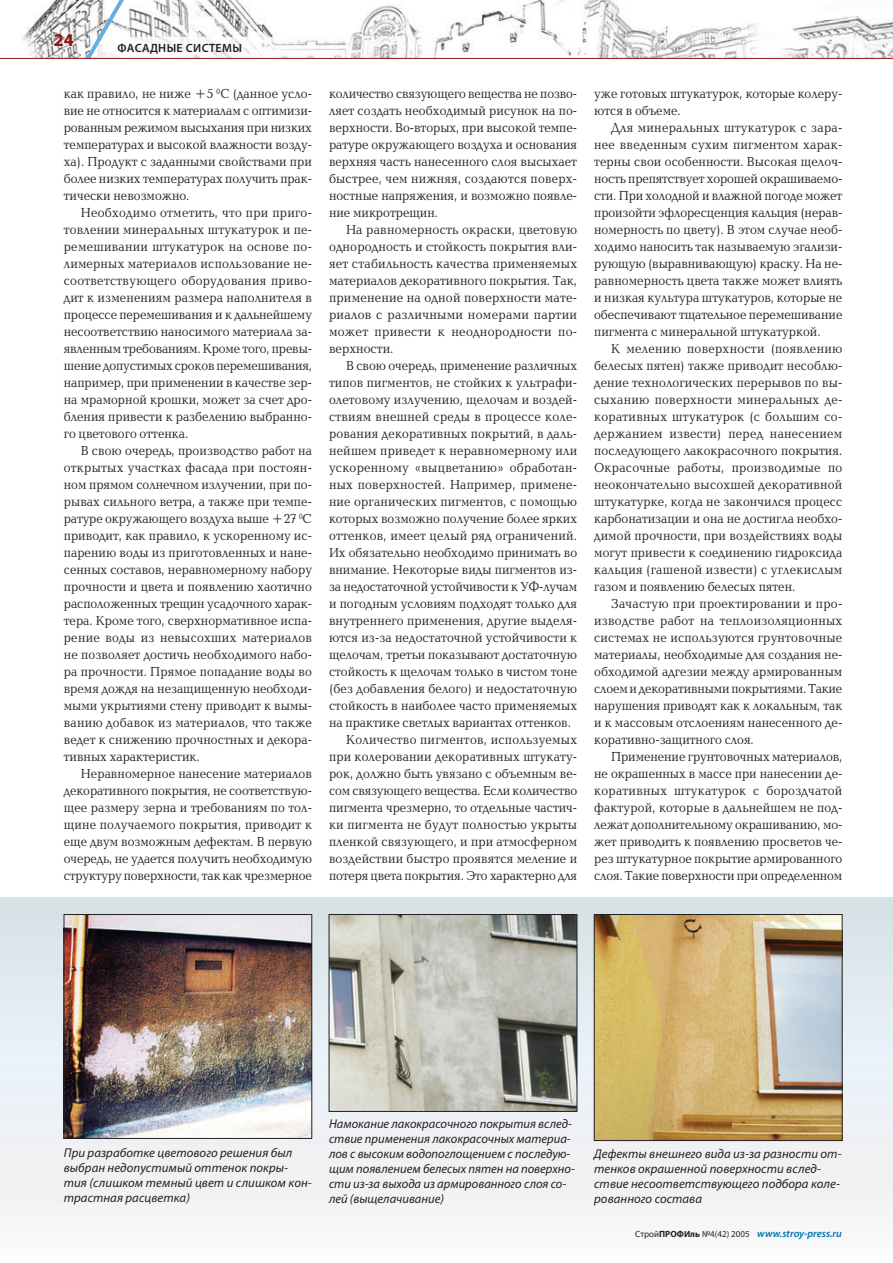
<style>
.page{position:relative;width:893px;height:1263px;background:#fff}
.page>*{position:absolute;margin:0;border:0;box-sizing:border-box;transform-origin:0 0}
.t1{font:700 18px "Myriad Pro";color:#941114}
.t2{font:13.5px/17px "Baltica C";color:#231f20;text-align:justify;scale:.9 1}
.t3{font:13.5px/17px "Baltica C";color:#231f20;text-align:justify;scale:.91 1}
.t4{font:13.5px "Baltica C";letter-spacing:.02em;color:#231f20;scale:.9 1}
.t5{font:13.5px "Baltica C";letter-spacing:.025em;color:#231f20;scale:.9 1}
.t6{font:italic 12.75px/15px "Myriad Pro";letter-spacing:.005em;color:#231f20}
.t7{font:600 12px "Myriad Pro";letter-spacing:.025em;color:#231f20}
.t8{font:italic 600 10.5px "Myriad Pro";color:#0073ae}
.s1{font-weight:400;font-style:normal;font-size:9px;color:#231f20}
.s2{font-weight:700;font-style:normal;font-size:9px;color:#231f20}
</style>
<div class="page">
<div style="left:0;top:897px;width:892px;height:366px;background:linear-gradient(to bottom,#d2e0e6,#fcf9fb)"></div>
<img style="left:66px;top:916px;width:244px;height:221px">
<div style="left:64px;top:914px;width:248px;height:225px;border:1px solid #231f20"></div>
<img style="left:331px;top:916px;width:244px;height:194px">
<div style="left:329px;top:914px;width:248px;height:198px;border:1px solid #231f20"></div>
<img style="left:596px;top:916px;width:244px;height:223px">
<div style="left:594px;top:914px;width:248px;height:227px;border:1px solid #231f20"></div>
<svg style="left:0;top:0;width:893px;height:59px"></svg>
<h1 class="t1" style="left:54px;top:34px;width:21px">24</h1>
<p class="t7" style="left:117px;top:44px;width:126px">ФАСАДНЫЕ СИСТЕМЫ</p>
<p class="t2" style="left:64px;top:86px;width:277px">как правило, не ниже +5 <sup>0</sup>С (данное усло&shy;вие не относится к материалам с оптимизи&shy;рованным режимом высыхания при низких температурах и высокой влажности возду&shy;ха). Продукт с заданными свойствами при более низких температурах получить прак&shy;тически невозможно.</p>
<p class="t2" style="left:64px;top:205px;width:277px;text-indent:17px">Необходимо отметить, что при приго&shy;товлении минеральных штукатурок и пе&shy;ремешивании штукатурок на основе по&shy;лимерных материалов использование не&shy;соответствующего оборудования приво&shy;дит к изменениям размера наполнителя в процессе перемешивания и к дальнейшему несоответствию наносимого материала за&shy;явленным требованиям. Кроме того, превы&shy;шение допустимых сроков перемешивания, например, при применении в качестве зер&shy;на мраморной крошки, может за счет дро&shy;бления привести к разбелению выбранно&shy;го цветового оттенка.</p>
<p class="t2" style="left:64px;top:444px;width:277px;text-indent:17px">В свою очередь, производство работ на открытых участках фасада при постоян&shy;ном прямом солнечном излучении, при по&shy;рывах сильного ветра, а также при темпе&shy;ратуре окружающего воздуха выше +27 <sup>0</sup>С приводит, как правило, к ускоренному ис&shy;парению воды из приготовленных и нане&shy;сенных составов, неравномерному набору прочности и цвета и появлению хаотично расположенных трещин усадочного харак&shy;тера. Кроме того, сверхнормативное испа&shy;рение воды из невысохших материалов не позволяет достичь необходимого набо&shy;ра прочности. Прямое попадание воды во время дождя на незащищенную необходи&shy;мыми укрытиями стену приводит к вымы&shy;ванию добавок из материалов, что также ведет к снижению прочностных и декора&shy;тивных характеристик.</p>
<p class="t2" style="left:64px;top:767px;width:277px;text-indent:17px">Неравномерное нанесение материалов декоративного покрытия, не соответствую&shy;щее размеру зерна и требованиям по тол&shy;щине получаемого покрытия, приводит к еще двум возможным дефектам. В первую очередь, не удается получить необходимую структуру поверхности, так как чрезмерное</p>
<p class="t2" style="left:329px;top:86px;width:277px">количество связующего вещества не позво&shy;ляет создать необходимый рисунок на по&shy;верхности. Во-вторых, при высокой темпе&shy;ратуре окружающего воздуха и основания верхняя часть нанесенного слоя высыхает быстрее, чем нижняя, создаются поверх&shy;ностные напряжения, и возможно появле&shy;ние микротрещин.</p>
<p class="t3" style="left:329px;top:222px;width:274px;text-indent:17px">На равномерность окраски, цветовую однородность и стойкость покрытия вли&shy;яет стабильность качества применяемых материалов декоративного покрытия. Так, применение на одной поверхности мате&shy;риалов с различными номерами партии может привести к неоднородности по&shy;верхности.</p>
<p class="t2" style="left:346px;top:359px;width:258px">В свою очередь, применение различных</p>
<p class="t2" style="left:329px;top:376px;width:277px">типов пигментов, не стойких к ультрафи-</p>
<p class="t2" style="left:329px;top:393px;width:277px">олетовому излучению, щелочам и воздей-</p>
<p class="t5" style="left:329px;top:412px;width:277px">ствиям внешней среды в процессе коле-</p>
<p class="t2" style="left:329px;top:427px;width:277px">рования декоративных покрытий, в даль-</p>
<p class="t4" style="left:329px;top:446px;width:277px">нейшем приведет к неравномерному или</p>
<p class="t5" style="left:329px;top:463px;width:277px">ускоренному «выцветанию» обработан-</p>
<p class="t5" style="left:329px;top:480px;width:277px">ных поверхностей. Например, примене-</p>
<p class="t2" style="left:329px;top:495px;width:277px">ние органических пигментов, с помощью</p>
<p class="t2" style="left:329px;top:512px;width:277px">которых возможно получение более ярких</p>
<p class="t4" style="left:329px;top:531px;width:277px">оттенков, имеет целый ряд ограничений.</p>
<p class="t2" style="left:329px;top:546px;width:277px">Их обязательно необходимо принимать во</p>
<p class="t2" style="left:329px;top:563px;width:277px">внимание. Некоторые виды пигментов из-</p>
<p class="t2" style="left:329px;top:580px;width:277px">за недостаточной устойчивости к УФ-лучам</p>
<p class="t2" style="left:329px;top:597px;width:277px">и погодным условиям подходят только для</p>
<p class="t2" style="left:329px;top:614px;width:277px">внутреннего применения, другие выделя-</p>
<p class="t2" style="left:329px;top:631px;width:277px">ются из-за недостаточной устойчивости к</p>
<p class="t2" style="left:329px;top:648px;width:277px">щелочам, третьи показывают достаточную</p>
<p class="t2" style="left:329px;top:665px;width:277px">стойкость к щелочам только в чистом тоне</p>
<p class="t2" style="left:329px;top:682px;width:277px">(без добавления белого) и недостаточную</p>
<p class="t2" style="left:329px;top:699px;width:277px">стойкость в наиболее часто применяемых</p>
<p class="t2" style="left:329px;top:716px;width:270px">на практике светлых вариантах оттенков.</p>
<p class="t4" style="left:346px;top:735px;width:258px">Количество пигментов, используемых</p>
<p class="t2" style="left:329px;top:750px;width:277px">при колеровании декоративных штукату-</p>
<p class="t2" style="left:329px;top:767px;width:277px">рок, должно быть увязано с объемным ве-</p>
<p class="t2" style="left:329px;top:784px;width:277px">сом связующего вещества. Если количество</p>
<p class="t2" style="left:329px;top:801px;width:277px">пигмента чрезмерно, то отдельные частич-</p>
<p class="t4" style="left:329px;top:820px;width:277px">ки пигмента не будут полностью укрыты</p>
<p class="t2" style="left:329px;top:835px;width:277px">пленкой связующего, и при атмосферном</p>
<p class="t2" style="left:329px;top:852px;width:277px">воздействии быстро проявятся меление и</p>
<p class="t2" style="left:329px;top:869px;width:277px">потеря цвета покрытия. Это характерно для</p>
<p class="t2" style="left:594px;top:86px;width:277px">уже готовых штукатурок, которые колеру&shy;ются в объеме.</p>
<p class="t2" style="left:594px;top:120px;width:277px;text-indent:17px">Для минеральных штукатурок с зара&shy;нее введенным сухим пигментом харак&shy;терны свои особенности. Высокая щелоч&shy;ность препятствует хорошей окрашиваемо&shy;сти. При холодной и влажной погоде может произойти эфлоресценция кальция (нерав&shy;номерность по цвету). В этом случае необ&shy;ходимо наносить так называемую эгализи&shy;рующую (выравнивающую) краску. На не&shy;равномерность цвета также может влиять и низкая культура штукатуров, которые не обеспечивают тщательное перемешивание пигмента с минеральной штукатуркой.</p>
<p class="t2" style="left:594px;top:342px;width:277px;text-indent:17px">К мелению поверхности (появлению белесых пятен) также приводит несоблю&shy;дение технологических перерывов по вы&shy;сыханию поверхности минеральных де&shy;коративных штукатурок (с большим со&shy;держанием извести) перед нанесением последующего лакокрасочного покрытия.<br>Окрасочные работы, производимые по неокончательно высохшей декоративной штукатурке, когда не закончился процесс карбонатизации и она не достигла необхо&shy;димой прочности, при воздействиях воды могут привести к соединению гидроксида кальция (гашеной извести) с углекислым газом и появлению белесых пятен.</p>
<p class="t2" style="left:594px;top:597px;width:277px;text-indent:17px">Зачастую при проектировании и про&shy;изводстве работ на теплоизоляционных системах не используются грунтовочные материалы, необходимые для создания не&shy;обходимой адгезии между армированным слоем и декоративными покрытиями. Такие нарушения приводят как к локальным, так и к массовым отслоениям нанесенного де&shy;коративно-защитного слоя.</p>
<p class="t2" style="left:594px;top:750px;width:277px;text-indent:17px">Применение грунтовочных материалов, не окрашенных в массе при нанесении де&shy;коративных штукатурок с бороздчатой фактурой, которые в дальнейшем не под&shy;лежат дополнительному окрашиванию, мо&shy;жет приводить к появлению просветов че&shy;рез штукатурное покрытие армированного слоя. Такие поверхности при определенном</p>
<p class="t6" style="left:64px;top:1147px;width:249px">При разработке цветового решения был выбран недопустимый оттенок покры&shy;тия (слишком темный цвет и слишком кон&shy;трастная расцветка)</p>
<p class="t6" style="left:329px;top:1118px;width:247px">Намокание лакокрасочного покрытия вслед&shy;ствие применения лакокрасочных материа&shy;лов с высоким водопоглощением с последую&shy;щим появлением белесых пятен на поверхно&shy;сти из-за выхода из армированного слоя со&shy;лей (выщелачивание)</p>
<p class="t6" style="left:594px;top:1147px;width:249px">Дефекты внешнего вида из-за разности от&shy;тенков окрашенной поверхности вслед&shy;ствие несоответствующего подбора коле&shy;рованного состава</p>
<p class="t8" style="left:635px;top:1230px;width:208px"><span class="s1">Cтрой</span><span class="s2">ПРОФИль</span> <span class="s1">№4(42) 2005</span> www.stroy-press.ru</p>
</div>
